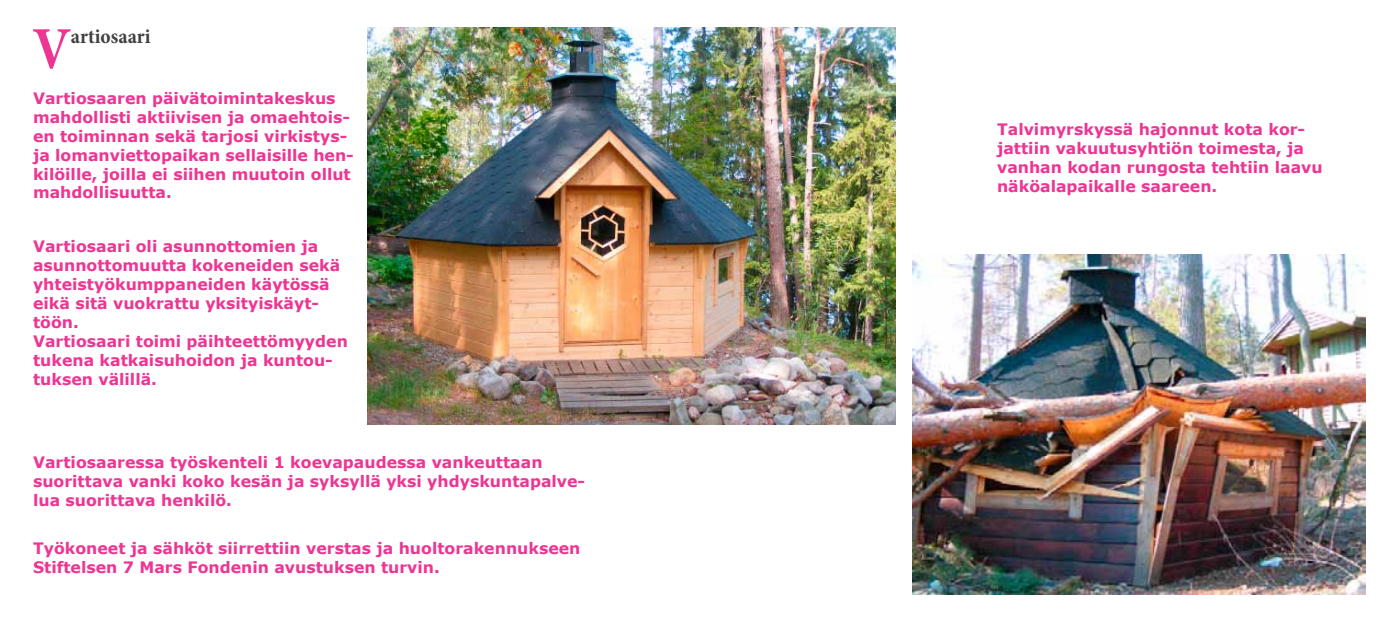
<style>
.page{position:relative;width:1389px;height:621px;background:#fff}
.page>*{position:absolute;margin:0;border:0;box-sizing:border-box;transform-origin:0 0}
.t1{font:700 condensed 60.2px "Minion Pro";color:#ed3694}
.t2{font:700 condensed 21px "Minion Pro";color:#414042}
.t3{font:700 15.75px/18.9px "Verdana";color:#ed3694}
</style>
<div class="page">
<img style="left:367px;top:27px;width:529px;height:397px">
<img style="left:913px;top:254px;width:452px;height:339px">
<h1 class="t1" style="left:33px;top:7px;width:40px">V</h1>
<h2 class="t2" style="left:71px;top:22px;width:81px">artiosaari</h2>
<p class="t3" style="left:33px;top:88px;width:322px">Vartiosaaren päivätoimintakeskus mahdollisti aktiivisen ja omaehtois&shy;en toiminnan sekä tarjosi virkistys&shy;ja lomanviettopaikan sellaisille hen&shy;kilöille, joilla ei siihen muutoin ollut mahdollisuutta.</p>
<p class="t3" style="left:33px;top:236px;width:316px">Vartiosaari oli asunnottomien ja asunnottomuutta kokeneiden sekä yhteistyökumppaneiden käytössä eikä sitä vuokrattu yksityiskäyt&shy;töön.<br>Vartiosaari toimi päihteettömyyden tukena katkaisuhoidon ja kuntou&shy;tuksen välillä.</p>
<p class="t3" style="left:33px;top:452px;width:554px">Vartiosaaressa työskenteli 1 koevapaudessa vankeuttaan suorittava vanki koko kesän ja syksyllä yksi yhdyskuntapalve&shy;lua suorittava henkilö.</p>
<p class="t3" style="left:33px;top:538px;width:549px">Työkoneet ja sähköt siirrettiin verstas ja huoltorakennukseen<br>Stiftelsen 7 Mars Fondenin avustuksen turvin.</p>
<p class="t3" style="left:997px;top:119px;width:327px">Talvimyrskyssä hajonnut kota kor&shy;jattiin vakuutusyhtiön toimesta, ja vanhan kodan rungosta tehtiin laavu näköalapaikalle saareen.</p>
</div>
